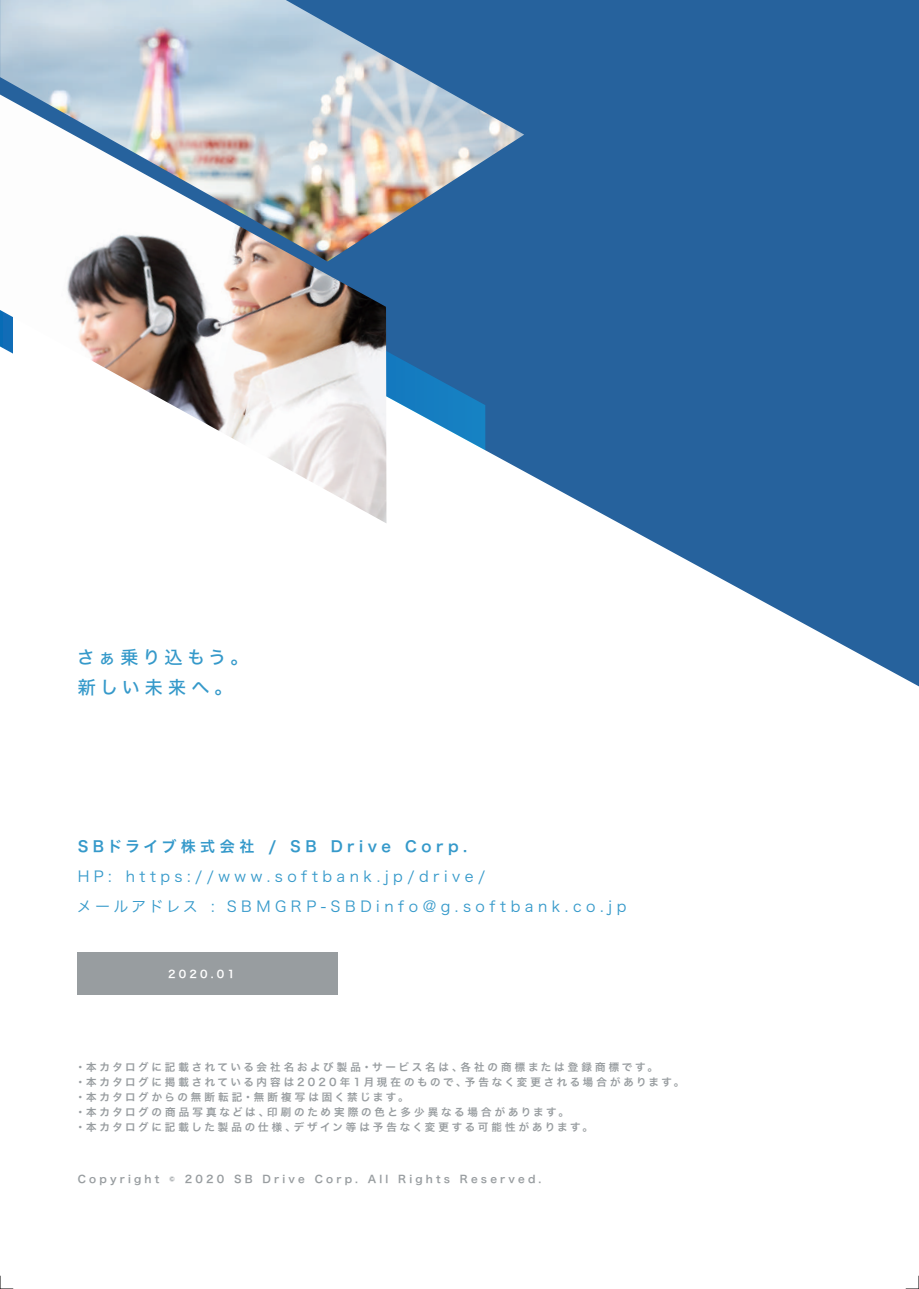
<style>
.page{position:relative;width:919px;height:1289px;background:#fff}
.page>*{position:absolute;margin:0;border:0;box-sizing:border-box;transform-origin:0 0}
.t1{font:18px/30px "Hira Kaku Pro N W5";letter-spacing:.23em;color:#3599ca}
.t2{font:15px/30px "Hira Kaku Pro N W3";letter-spacing:.3em;color:#3599ca}
.t3{font:15px "Hira Kaku Pro N W6";letter-spacing:.3em;color:#3599ca}
.t4{font:10.5px/15px "Hira Kaku Pro N W6";letter-spacing:.28em;color:#989da0}
.t5{font:10.5px "Hira Kaku Pro N W6";letter-spacing:.3em;color:#989da0}
.t6{font:10.5px "Hira Kaku Pro N W6";letter-spacing:.3em;color:#fff}
</style>
<div class="page">
<svg style="left:0;top:1275px;width:13px;height:14px"></svg>
<svg style="left:918px;top:0;width:1px;height:13px"></svg>
<svg style="left:905px;top:1275px;width:14px;height:14px"></svg>
<svg style="left:485px;top:0;width:433px;height:686px;fill:#26629d"></svg>
<svg style="left:386px;top:261px;width:99px;height:262px"></svg>
<img style="left:0;top:0;width:524px;height:261px">
<img style="left:0;top:94px;width:386px;height:429px">
<div style="left:77px;top:952px;width:261px;height:43px;background:#989da0"></div>
<h1 class="t1" style="left:77px;top:641px;width:173px">さぁ乗り込もう。新しい未来へ。</h1>
<h2 class="t3" style="left:78px;top:833px;width:391px">SBドライブ株式会社 / SB Drive Corp.</h2>
<h2 class="t2" style="left:77px;top:860px;width:551px">HP: https://www.softbank.jp/drive/<br>メールアドレス : SBMGRP-SBDinfo@g.softbank.co.jp</h2>
<p class="t6" style="left:168px;top:964px;width:68px">2020.01</p>
<p class="t4" style="left:75px;top:1058px;width:610px">・本カタログに記載されている会社名および製品・サービス名は、各社の商標または登録商標です。<br>・本カタログに掲載されている内容は2020年1月現在のもので、予告なく変更される場合があります。・本カタログからの無断転記・無断複写は固く禁じます。<br>・本カタログの商品写真などは、印刷のため実際の色と多少異なる場合があります。<br>・本カタログに記載した製品の仕様、デザイン等は予告なく変更する可能性があります。</p>
<p class="t5" style="left:78px;top:1169px;width:465px">Copyright © 2020 SB Drive Corp. All Rights Reserved.</p>
</div>
